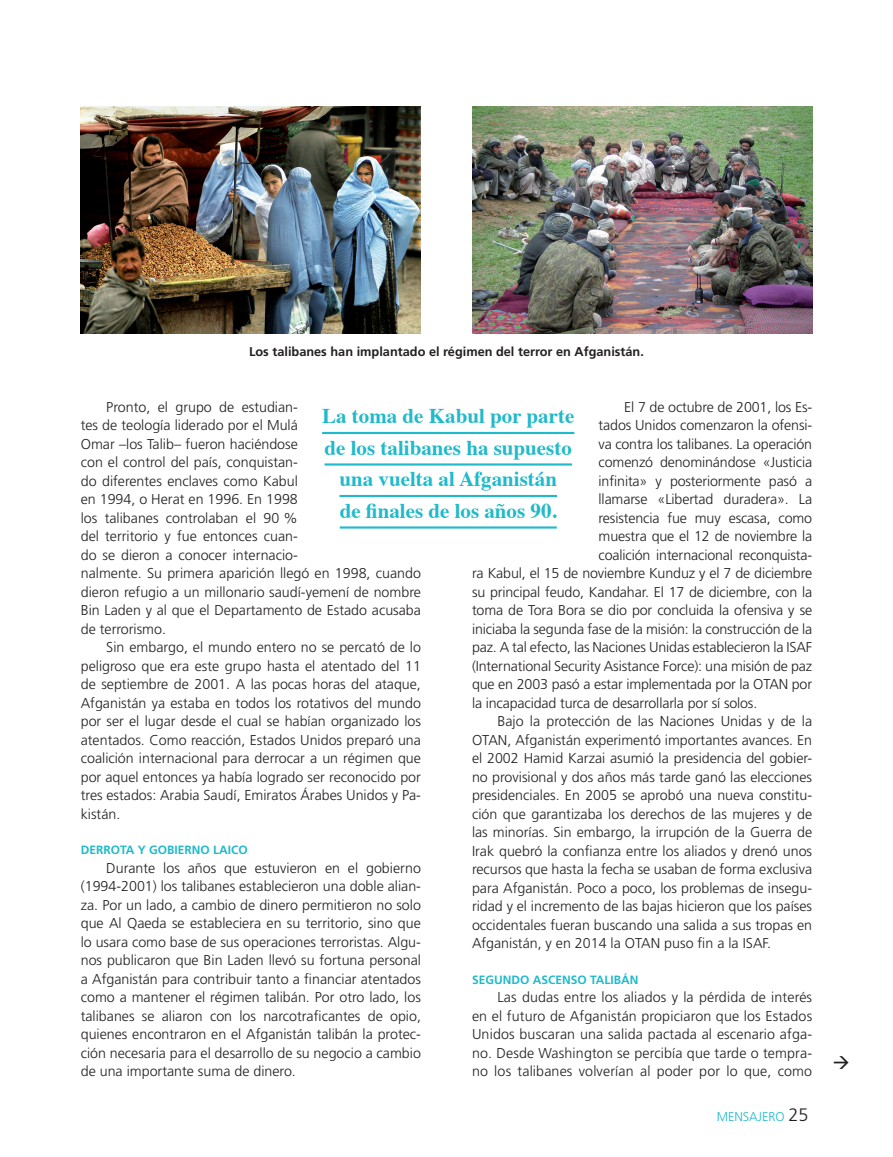
<style>
.page{position:relative;width:893px;height:1157px;background:#fff}
.page>*{position:absolute;margin:0;border:0;box-sizing:border-box;transform-origin:0 0}
.entresacado_subrayad{font:700 21px "Times";color:#20baca}
.t1{font:300 14.25px/18.5px "Frutiger LT Std";letter-spacing:-.01em;color:#231f20;text-align:justify}
.t2{font:700 12.75px "Frutiger LT Std";color:#231f20}
.t3{font:300 12.75px "Frutiger LT Std";color:#20baca}
.t4{font:700 12px "Frutiger LT Std";color:#20baca}
.s1{font-size:18px;color:#231f20}
</style>
<div class="page">
<img style="left:81px;top:106px;width:340px;height:227px">
<img style="left:472px;top:106px;width:340px;height:227px">
<hr style="left:322px;top:432px;width:252px;height:2px;background:#20baca">
<hr style="left:325px;top:463px;width:247px;height:2px;background:#20baca">
<hr style="left:339px;top:495px;width:218px;height:2px;background:#20baca">
<hr style="left:340px;top:526px;width:217px;height:2px;background:#20baca">
<p class="t2" style="left:249px;top:344px;width:396px">Los talibanes han implantado el régimen del terror en Afganistán.</p>
<p class="t1" style="left:624px;top:398px;width:190px">El 7 de octubre de 2001, los Es-</p>
<p class="t1" style="left:599px;top:416px;width:215px">tados Unidos comenzaron la ofensi-</p>
<p class="t1" style="left:599px;top:435px;width:215px">va contra los talibanes. La operación</p>
<p class="t1" style="left:599px;top:453px;width:215px">comenzó denominándose «Justicia</p>
<p class="t1" style="left:599px;top:472px;width:215px">infinita» y posteriormente pasó a</p>
<p class="t1" style="left:599px;top:490px;width:215px">llamarse «Libertad duradera». La</p>
<p class="t1" style="left:599px;top:509px;width:215px">resistencia fue muy escasa, como</p>
<p class="t1" style="left:599px;top:527px;width:215px">muestra que el 12 de noviembre la</p>
<p class="t1" style="left:599px;top:546px;width:215px">coalición internacional reconquista-</p>
<p class="t1" style="left:472px;top:564px;width:342px">ra Kabul, el 15 de noviembre Kunduz y el 7 de diciembre</p>
<p class="t1" style="left:472px;top:583px;width:342px">su principal feudo, Kandahar. El 17 de diciembre, con la</p>
<p class="t1" style="left:472px;top:601px;width:342px">toma de Tora Bora se dio por concluida la ofensiva y se</p>
<p class="t1" style="left:472px;top:620px;width:342px">iniciaba la segunda fase de la misión: la construcción de la</p>
<p class="t1" style="left:472px;top:638px;width:342px">paz. A tal efecto, las Naciones Unidas establecieron la ISAF</p>
<p class="t1" style="left:472px;top:657px;width:342px">(International Security Asistance Force): una misión de paz</p>
<p class="t1" style="left:472px;top:675px;width:342px">que en 2003 pasó a estar implementada por la OTAN por</p>
<p class="t1" style="left:472px;top:694px;width:287px">la incapacidad turca de desarrollarla por sí solos.</p>
<p class="t1" style="left:472px;top:712px;width:342px;text-indent:26px">Bajo la protección de las Naciones Unidas y de la OTAN, Afganistán experimentó importantes avances. En el 2002 Hamid Karzai asumió la presidencia del gobier&shy;no provisional y dos años más tarde ganó las elecciones presidenciales. En 2005 se aprobó una nueva constitu&shy;ción que garantizaba los derechos de las mujeres y de las minorías. Sin embargo, la irrupción de la Guerra de Irak quebró la confianza entre los aliados y drenó unos recursos que hasta la fecha se usaban de forma exclusiva para Afganistán. Poco a poco, los problemas de insegu&shy;ridad y el incremento de las bajas hicieron que los países occidentales fueran buscando una salida a sus tropas en Afganistán, y en 2014 la OTAN puso fin a la ISAF.</p>
<p class="t4" style="left:472px;top:972px;width:168px">SEGUNDO ASCENSO TALIBÁN</p>
<p class="t1" style="left:472px;top:988px;width:342px;text-indent:26px">Las dudas entre los aliados y la pérdida de interés en el futuro de Afganistán propiciaron que los Estados Unidos buscaran una salida pactada al escenario afga&shy;no. Desde Washington se percibía que tarde o tempra&shy;no los talibanes volverían al poder por lo que, como</p>
<p class="t1" style="left:81px;top:398px;width:342px;text-align:left;text-indent:26px">Pronto, el grupo de estudian-<br>tes de teología liderado por el Mulá<br>Omar –los Talib– fueron haciéndose<br>con el control del país, conquistan-<br>do diferentes enclaves como Kabul<br>en 1994, o Herat en 1996. En 1998<br>los talibanes controlaban el 90 %<br>del territorio y fue entonces cuan-<br>do se dieron a conocer internacio-<br>nalmente. Su primera aparición llegó en 1998, cuando dieron refugio a un millonario saudí-yemení de nombre Bin Laden y al que el Departamento de Estado acusaba de terrorismo.</p>
<p class="t1" style="left:81px;top:638px;width:342px;text-indent:26px">Sin embargo, el mundo entero no se percató de lo peligroso que era este grupo hasta el atentado del 11 de septiembre de 2001. A las pocas horas del ataque, Afganistán ya estaba en todos los rotativos del mundo por ser el lugar desde el cual se habían organizado los atentados. Como reacción, Estados Unidos preparó una coalición internacional para derrocar a un régimen que por aquel entonces ya había logrado ser reconocido por tres estados: Arabia Saudí, Emiratos Árabes Unidos y Pa&shy;kistán.</p>
<p class="t4" style="left:81px;top:843px;width:169px">DERROTA Y GOBIERNO LAICO</p>
<p class="t1" style="left:81px;top:858px;width:342px;text-indent:26px">Durante los años que estuvieron en el gobierno (1994-2001) los talibanes establecieron una doble alian&shy;za. Por un lado, a cambio de dinero permitieron no solo que Al Qaeda se estableciera en su territorio, sino que lo usara como base de sus operaciones terroristas. Algu&shy;nos publicaron que Bin Laden llevó su fortuna personal a Afganistán para contribuir tanto a financiar atentados como a mantener el régimen talibán. Por otro lado, los talibanes se aliaron con los narcotraficantes de opio, quienes encontraron en el Afganistán talibán la protec&shy;ción necesaria para el desarrollo de su negocio a cambio de una importante suma de dinero.</p>
<p class="entresacado_subrayad" style="left:322px;top:396px;width:254px">La toma de Kabul por parte</p>
<p class="entresacado_subrayad" style="left:325px;top:427px;width:249px">de los talibanes ha supuesto</p>
<p class="entresacado_subrayad" style="left:339px;top:459px;width:219px">una vuelta al Afganistán</p>
<p class="entresacado_subrayad" style="left:340px;top:490px;width:219px">de finales de los años 90.</p>
<p class="t3" style="left:717px;top:1108px;width:93px">MENSAJERO <span class="s1">25</span></p>
</div>
